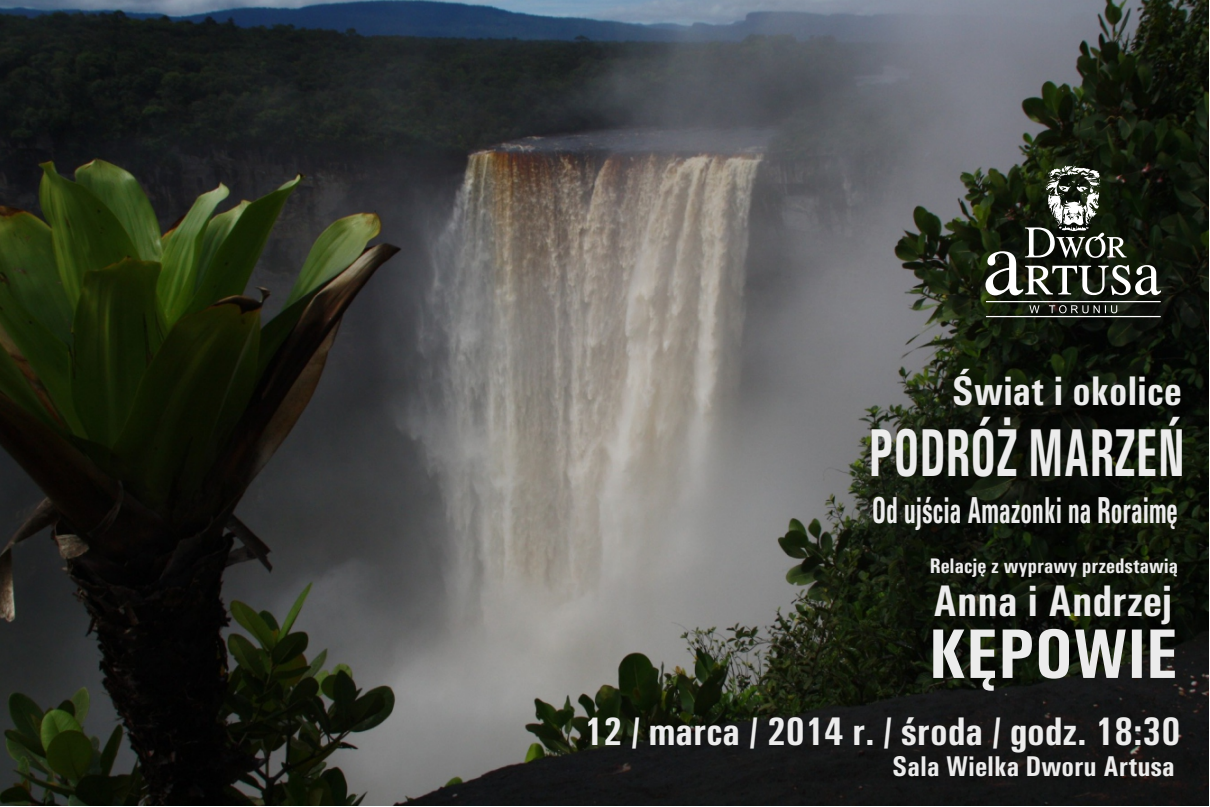
<style>
.page{position:relative;width:1210px;height:807px;background:#fff}
.page>*{position:absolute;margin:0;border:0;box-sizing:border-box;transform-origin:0 0}
.t1{font:700 condensed 70.25px "Univers";color:#ececec}
.t2{font:700 condensed 67.75px "Univers";color:#ececec;scale:.7 1}
.t3{font:700 condensed 44.25px "Univers";color:#ececec}
.t4{font:700 condensed 41.25px "Univers";color:#ececec}
.t5{font:700 condensed 40px "Univers";color:#ececec}
.t6{font:700 condensed 37.5px "Univers";color:#ececec;scale:.7 1}
.t7{font:700 condensed 28.5px "Univers";color:#ececec}
.t8{font:700 condensed 21px "Univers";color:#ececec}
</style>
<div class="page">
<img style="left:0;top:0;width:1208px;height:804px">
<svg style="left:985px;top:165px;width:175px;height:152px"></svg>
<p class="t4" style="left:951px;top:376px;width:231px">Świat i okolice</p>
<h2 class="t2" style="left:868px;top:429px;width:453px">PODRÓŻ MARZEŃ</h2>
<p class="t6" style="left:871px;top:496px;width:438px">Od ujścia Amazonki na Roraimę</p>
<p class="t8" style="left:929px;top:557px;width:250px">Relację z wyprawy przedstawią</p>
<p class="t3" style="left:932px;top:585px;width:241px">Anna i Andrzej</p>
<h1 class="t1" style="left:928px;top:629px;width:251px">KĘPOWIE</h1>
<p class="t5" style="left:584px;top:716px;width:598px">12 / marca / 2014 r. / środa / godz. 18:30</p>
<p class="t7" style="left:892px;top:756px;width:284px">Sala Wielka Dworu Artusa</p>
</div>
